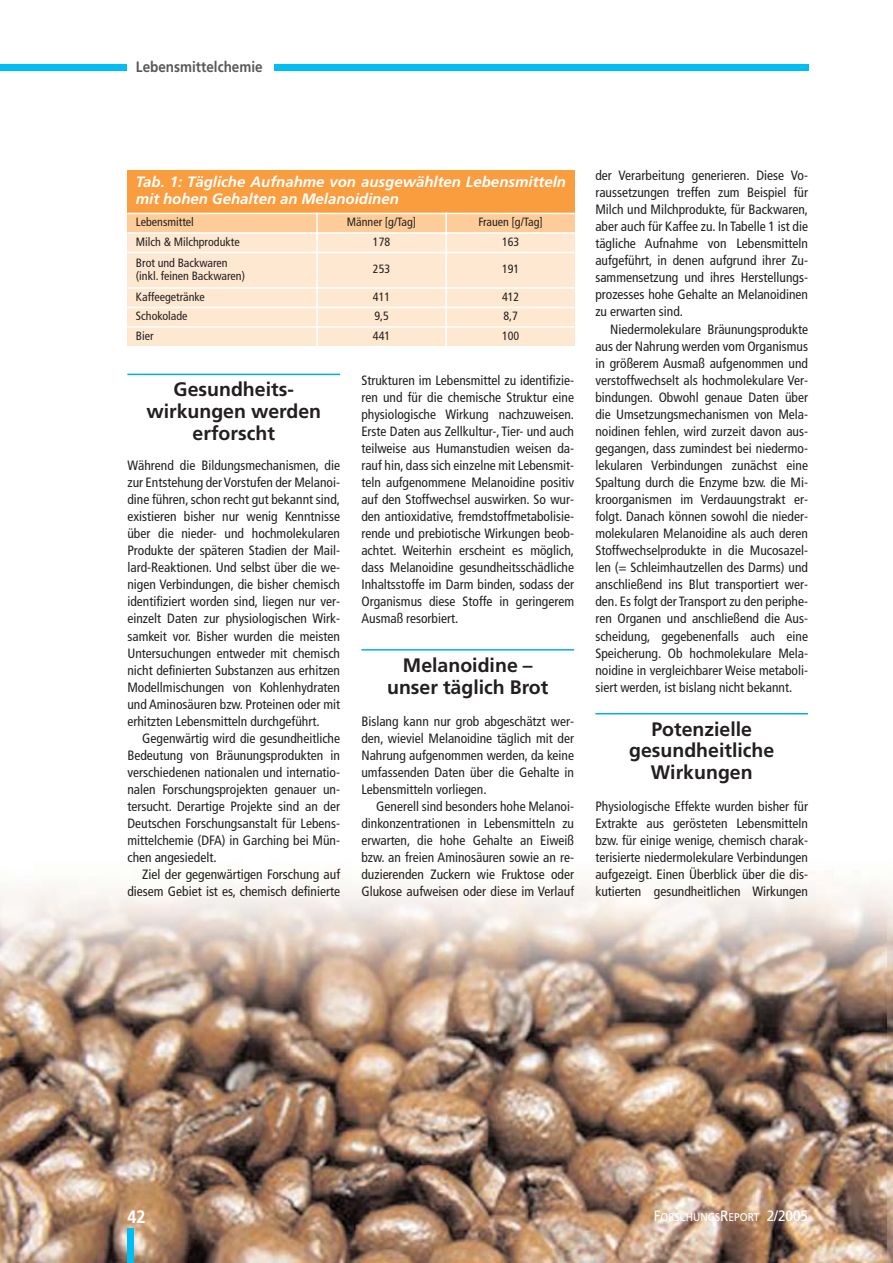
<style>
.page{position:relative;width:893px;height:1263px;background:#fff}
.page>*{position:absolute;margin:0;border:0;box-sizing:border-box;transform-origin:0 0}
.t1{font:700 19.5px/21.8px "Frutiger";color:#231f20;text-align:center}
.t2{font:700 18px "Frutiger";color:#fff;scale:.9 1}
.t3{font:italic 700 15px/16.5px "Frutiger";color:#fff}
.t4{font:700 15px "Frutiger";color:#58595b;scale:.9 1}
.t5{font:condensed 13.5px/17.1px "Frutiger";color:#231f20;text-align:justify}
.t6{font:condensed 12px/13.5px "Frutiger";color:#231f20}
.t7{font:11.25px "Frutiger";color:#fff;scale:.9 1}
.s1{font-size:15px}
</style>
<div class="page">
<img style="left:0;top:879px;width:892px;height:384px">
<div style="left:0;top:64px;width:808px;height:6px;background:#00bdf2"></div>
<div style="left:127px;top:60px;width:147px;height:17px;background:#fff"></div>
<div style="left:127px;top:1229px;width:7px;height:34px;background:#00bdf2"></div>
<hr style="left:595px;top:713px;width:213px;height:1px;background:#00aeef">
<div style="left:127px;top:170px;width:447px;height:43px;background:#f99d3e"></div>
<div style="left:127px;top:213px;width:190px;height:20px;background:#fdcc98"></div>
<div style="left:317px;top:213px;width:129px;height:20px;background:#fdcc98"></div>
<div style="left:446px;top:213px;width:128px;height:20px;background:#fdcc98"></div>
<div style="left:127px;top:233px;width:190px;height:19px;background:#ffe8d1"></div>
<div style="left:317px;top:233px;width:129px;height:19px;background:#ffe8d1"></div>
<div style="left:446px;top:233px;width:128px;height:19px;background:#ffe8d1"></div>
<div style="left:127px;top:252px;width:190px;height:36px;background:#ffe8d1"></div>
<div style="left:317px;top:252px;width:129px;height:36px;background:#ffe8d1"></div>
<div style="left:446px;top:252px;width:128px;height:36px;background:#ffe8d1"></div>
<div style="left:127px;top:288px;width:190px;height:19px;background:#ffe8d1"></div>
<div style="left:317px;top:288px;width:129px;height:19px;background:#ffe8d1"></div>
<div style="left:446px;top:288px;width:128px;height:19px;background:#ffe8d1"></div>
<div style="left:127px;top:307px;width:190px;height:20px;background:#ffe8d1"></div>
<div style="left:317px;top:307px;width:129px;height:20px;background:#ffe8d1"></div>
<div style="left:446px;top:307px;width:128px;height:20px;background:#ffe8d1"></div>
<div style="left:127px;top:327px;width:190px;height:19px;background:#ffe8d1"></div>
<div style="left:317px;top:327px;width:129px;height:19px;background:#ffe8d1"></div>
<div style="left:446px;top:327px;width:128px;height:19px;background:#ffe8d1"></div>
<hr style="left:316px;top:213px;width:2px;height:133px;background:#fff">
<hr style="left:445px;top:213px;width:2px;height:133px;background:#fff">
<hr style="left:127px;top:213px;width:447px;height:1px;background:#fff">
<hr style="left:127px;top:232px;width:447px;height:2px;background:#fff">
<hr style="left:127px;top:252px;width:447px;height:1px;background:#fff">
<hr style="left:127px;top:287px;width:447px;height:2px;background:#fff">
<hr style="left:127px;top:307px;width:447px;height:1px;background:#fff">
<hr style="left:127px;top:326px;width:447px;height:2px;background:#fff">
<hr style="left:127px;top:374px;width:213px;height:1px;background:#00aeef">
<hr style="left:361px;top:649px;width:213px;height:2px;background:#00aeef">
<p class="t4" style="left:136px;top:61px;width:142px">Lebensmittelchemie</p>
<p class="t3" style="left:136px;top:175px;width:431px">Tab. 1: Tägliche Aufnahme von ausgewählten Lebensmitteln mit hohen Gehalten an Melanoidinen</p>
<p class="t6" style="left:136px;top:216px;width:59px">Lebensmittel</p>
<p class="t6" style="left:347px;top:216px;width:71px">Männer [g/Tag]</p>
<p class="t6" style="left:478px;top:216px;width:66px">Frauen [g/Tag]</p>
<p class="t6" style="left:136px;top:236px;width:105px">Milch &amp; Milchprodukte</p>
<p class="t6" style="left:373px;top:236px;width:19px">178</p>
<p class="t6" style="left:502px;top:236px;width:19px">163</p>
<p class="t6" style="left:136px;top:257px;width:111px">Brot und Backwaren (inkl. feinen Backwaren)</p>
<p class="t6" style="left:373px;top:263px;width:19px">253</p>
<p class="t6" style="left:502px;top:263px;width:19px">191</p>
<p class="t6" style="left:136px;top:291px;width:70px">Kaffeegetränke</p>
<p class="t6" style="left:373px;top:291px;width:19px">411</p>
<p class="t6" style="left:502px;top:291px;width:19px">412</p>
<p class="t6" style="left:136px;top:310px;width:53px">Schokolade</p>
<p class="t6" style="left:374px;top:310px;width:16px">9,5</p>
<p class="t6" style="left:503px;top:310px;width:16px">8,7</p>
<p class="t6" style="left:136px;top:330px;width:19px">Bier</p>
<p class="t6" style="left:373px;top:330px;width:19px">441</p>
<p class="t6" style="left:502px;top:330px;width:19px">100</p>
<h1 class="t1" style="left:146px;top:380px;width:176px">Gesundheits&shy;wirkungen werden erforscht</h1>
<p class="t5" style="left:127px;top:458px;width:214px">Während die Bildungsmechanismen, die zur Entstehung der Vorstufen der Melanoi&shy;dine führen, schon recht gut bekannt sind, existieren bisher nur wenig Kenntnisse über die nieder- und hochmolekularen Produkte der späteren Stadien der Mail&shy;lard-Reaktionen. Und selbst über die we&shy;nigen Verbindungen, die bisher chemisch identifiziert worden sind, liegen nur ver&shy;einzelt Daten zur physiologischen Wirk&shy;samkeit vor. Bisher wurden die meisten Untersuchungen entweder mit chemisch nicht definierten Substanzen aus erhitzen Modellmischungen von Kohlenhydraten und Aminosäuren bzw. Proteinen oder mit erhitzten Lebensmitteln durchgeführt.</p>
<p class="t5" style="left:127px;top:731px;width:214px;text-indent:15px">Gegenwärtig wird die gesundheitliche Bedeutung von Bräunungsprodukten in verschiedenen nationalen und internatio&shy;nalen Forschungsprojekten genauer un&shy;tersucht. Derartige Projekte sind an der Deutschen Forschungsanstalt für Lebens&shy;mittelchemie (DFA) in Garching bei Mün&shy;chen angesiedelt.</p>
<p class="t5" style="left:127px;top:867px;width:214px;text-align:right">Ziel der gegenwärtigen Forschung auf diesem Gebiet ist es, chemisch definierte</p>
<p class="t5" style="left:361px;top:373px;width:214px">Strukturen im Lebensmittel zu identifizie&shy;ren und für die chemische Struktur eine physiologische Wirkung nachzuweisen.<br>Erste Daten aus Zellkultur-, Tier- und auch teilweise aus Humanstudien weisen da&shy;rauf hin, dass sich einzelne mit Lebensmit&shy;teln aufgenommene Melanoidine positiv auf den Stoffwechsel auswirken. So wur&shy;den antioxidative, fremdstoffmetabolisie&shy;rende und prebiotische Wirkungen beob&shy;achtet. Weiterhin erscheint es möglich, dass Melanoidine gesundheitsschädliche Inhaltsstoffe im Darm binden, sodass der Organismus diese Stoffe in geringerem Ausmaß resorbiert.</p>
<h1 class="t1" style="left:387px;top:656px;width:163px">Melanoidine – unser täglich Brot</h1>
<p class="t5" style="left:361px;top:714px;width:214px">Bislang kann nur grob abgeschätzt wer&shy;den, wieviel Melanoidine täglich mit der Nahrung aufgenommen werden, da keine umfassenden Daten über die Gehalte in Lebensmitteln vorliegen.</p>
<p class="t5" style="left:361px;top:799px;width:214px;text-indent:15px">Generell sind besonders hohe Melanoi&shy;dinkonzentrationen in Lebensmitteln zu erwarten, die hohe Gehalte an Eiweiß bzw. an freien Aminosäuren sowie an re&shy;duzierenden Zuckern wie Fruktose oder Glukose aufweisen oder diese im Verlauf</p>
<p class="t5" style="left:595px;top:168px;width:214px">der Verarbeitung generieren. Diese Vo&shy;raussetzungen treffen zum Beispiel für Milch und Milchprodukte, für Backwaren, aber auch für Kaffee zu. In Tabelle 1 ist die tägliche Aufnahme von Lebensmitteln aufgeführt, in denen aufgrund ihrer Zu&shy;sammensetzung und ihres Herstellungs&shy;prozesses hohe Gehalte an Melanoidinen zu erwarten sind.</p>
<p class="t5" style="left:595px;top:321px;width:214px;text-indent:15px">Niedermolekulare Bräunungsprodukte aus der Nahrung werden vom Organismus in größerem Ausmaß aufgenommen und verstoffwechselt als hochmolekulare Ver&shy;bindungen. Obwohl genaue Daten über die Umsetzungsmechanismen von Mela&shy;noidinen fehlen, wird zurzeit davon aus&shy;gegangen, dass zumindest bei niedermo&shy;lekularen Verbindungen zunächst eine Spaltung durch die Enzyme bzw. die Mi&shy;kroorganismen im Verdauungstrakt er&shy;folgt. Danach können sowohl die nieder&shy;molekularen Melanoidine als auch deren Stoffwechselprodukte in die Mucosazel&shy;len (= Schleimhautzellen des Darms) und anschließend ins Blut transportiert wer&shy;den. Es folgt der Transport zu den periphe&shy;ren Organen und anschließend die Aus&shy;scheidung, gegebenenfalls auch eine Speicherung. Ob hochmolekulare Mela&shy;noidine in vergleichbarer Weise metaboli&shy;siert werden, ist bislang nicht bekannt.</p>
<h1 class="t1" style="left:629px;top:720px;width:147px">Potenzielle gesundheitliche<br>Wirkungen</h1>
<p class="t5" style="left:595px;top:799px;width:214px">Physiologische Effekte wurden bisher für Extrakte aus gerösteten Lebensmitteln bzw. für einige wenige, chemisch charak&shy;terisierte niedermolekulare Verbindungen aufgezeigt. Einen Überblick über die dis&shy;kutierten gesundheitlichen Wirkungen</p>
<h2 class="t2" style="left:127px;top:1210px;width:22px">42</h2>
<p class="t7" style="left:654px;top:1213px;width:173px"><span class="s1">F</span>ORSCHUNGS<span class="s1">R</span>EPORT <span class="s1">2/2005</span></p>
</div>
